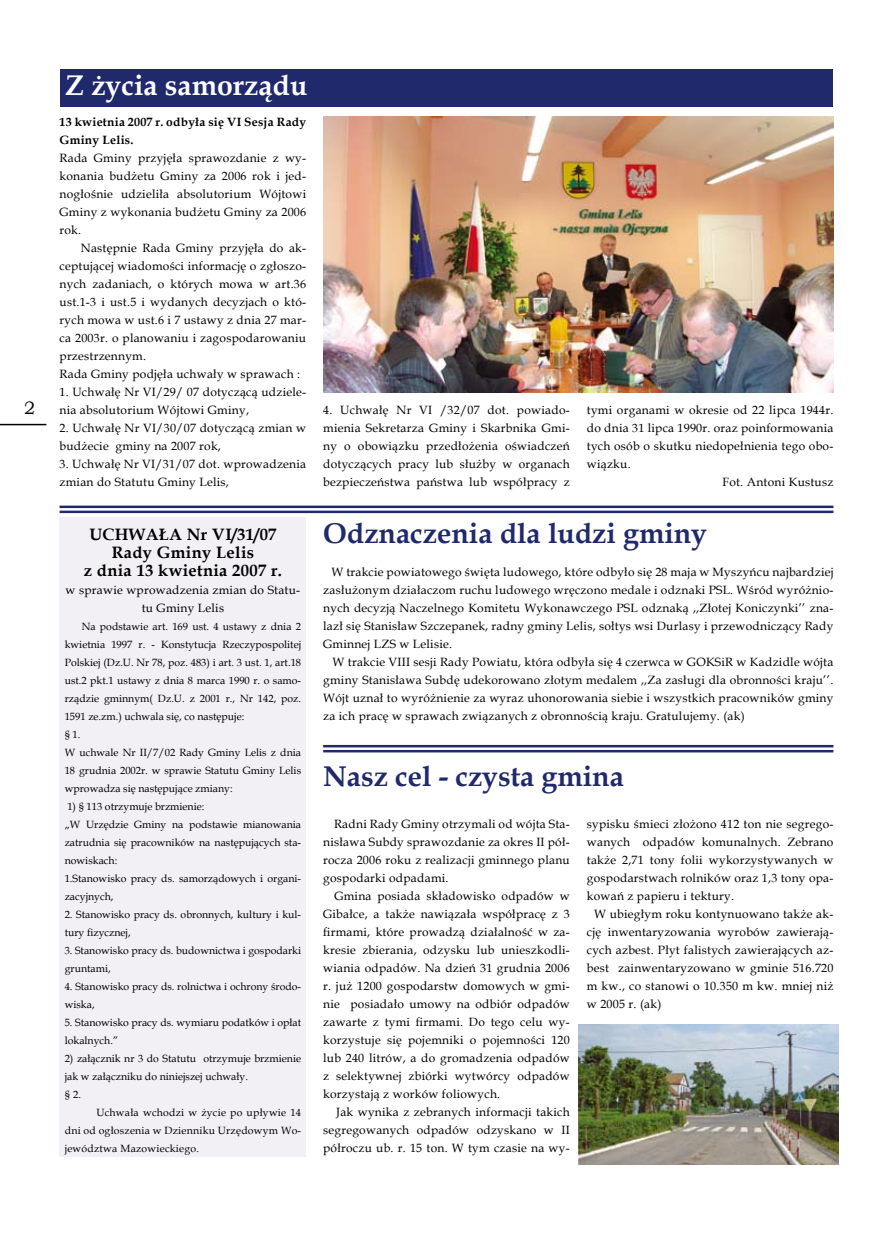
<style>
.page{position:relative;width:876px;height:1242px;background:#fff}
.page>*{position:absolute;margin:0;border:0;box-sizing:border-box;transform-origin:0 0}
.t1{font:700 28.5px "Book Antiqua";color:#20296b}
.t2{font:700 28.5px "Book Antiqua";color:#fff}
.t3{font:700 16.5px/18px "Book Antiqua";letter-spacing:.02em;color:#000;text-align:center}
.t4{font:12px/18px "Book Antiqua";letter-spacing:.02em;color:#000;text-align:justify}
.t5{font:700 12px/18px "Book Antiqua";letter-spacing:.02em;color:#000}
.t6{font:10.5px/18px "Book Antiqua";color:#000}
</style>
<div class="page">
<hr style="left:0;top:424px;width:46px;height:1px;background:#000">
<div style="left:60px;top:517px;width:246px;height:640px;background:#f2f0f5"></div>
<div style="left:60px;top:69px;width:773px;height:38px;background:#20296b"></div>
<img style="left:323px;top:117px;width:510px;height:275px">
<hr style="left:60px;top:505px;width:773px;height:3px;background:#20296b">
<hr style="left:60px;top:510px;width:773px;height:3px;background:#20296b">
<hr style="left:323px;top:745px;width:510px;height:2px;background:#20296b">
<hr style="left:323px;top:750px;width:510px;height:2px;background:#20296b">
<img style="left:578px;top:1024px;width:260px;height:140px">
<h1 class="t2" style="left:65px;top:66px;width:244px">Z życia samorządu</h1>
<p class="t5" style="left:60px;top:113px;width:248px">13 kwietnia 2007 r. odbyła się VI Sesja Rady<br>Gminy Lelis.</p>
<p class="t4" style="left:60px;top:149px;width:248px">Rada Gminy przyjęła sprawozdanie z wy&shy;konania budżetu Gminy za 2006 rok i jed&shy;nogłośnie udzieliła absolutorium Wójtowi Gminy z wykonania budżetu Gminy za 2006 rok.</p>
<p class="t4" style="left:60px;top:239px;width:248px;text-align:left;text-indent:21px">Następnie Rada Gminy przyjęła do ak&shy;ceptującej wiadomości informację o zgłoszo&shy;nych zadaniach, o których mowa w art.36 ust.1-3 i ust.5 i wydanych decyzjach o któ&shy;rych mowa w ust.6 i 7 ustawy z dnia 27 mar&shy;ca 2003r. o planowaniu i zagospodarowaniu przestrzennym.<br>Rada Gminy podjęła uchwały w sprawach :</p>
<p class="t4" style="left:60px;top:383px;width:248px">1. Uchwałę Nr VI/29/ 07 dotyczącą udziele&shy;nia absolutorium Wójtowi Gminy,</p>
<p class="t4" style="left:60px;top:419px;width:248px">2. Uchwałę Nr VI/30/07 dotyczącą zmian w budżecie gminy na 2007 rok,</p>
<p class="t4" style="left:60px;top:455px;width:248px">3. Uchwałę Nr VI/31/07 dot. wprowadzenia zmian do Statutu Gminy Lelis,</p>
<h2 class="t3" style="left:84px;top:525px;width:199px">UCHWAŁA Nr VI/31/07<br>Rady Gminy Lelis<br>z dnia 13 kwietnia 2007 r.</h2>
<p class="t4" style="left:66px;top:581px;width:236px;text-align:center">w sprawie wprowadzenia zmian do Statu&shy;tu Gminy Lelis</p>
<p class="t6" style="left:65px;top:617px;width:238px;text-indent:17px">Na podstawie art. 169 ust. 4 ustawy z dnia 2 kwietnia 1997 r. - Konstytucja Rzeczypospolitej Polskiej (Dz.U. Nr 78, poz. 483) i art. 3 ust. 1, art.18 ust.2 pkt.1 ustawy z dnia 8 marca 1990 r. o samo&shy;rządzie gminnym( Dz.U. z 2001 r., Nr 142, poz.<br>1591 ze.zm.) uchwala się, co następuje:<br>§ 1.<br>W uchwale Nr II/7/02 Rady Gminy Lelis z dnia 18 grudnia 2002r. w sprawie Statutu Gminy Lelis wprowadza się następujące zmiany:</p>
<p class="t6" style="left:65px;top:797px;width:238px">1) § 113 otrzymuje brzmienie:<br>„W Urzędzie Gminy na podstawie mianowania zatrudnia się pracowników na następujących sta&shy;nowiskach:<br>1.Stanowisko pracy ds. samorządowych i organi&shy;zacyjnych,</p>
<p class="t6" style="left:65px;top:905px;width:238px">2. Stanowisko pracy ds. obronnych, kultury i kul&shy;tury fizycznej,</p>
<p class="t6" style="left:65px;top:941px;width:238px">3. Stanowisko pracy ds. budownictwa i gospodarki gruntami,</p>
<p class="t6" style="left:65px;top:977px;width:238px">4. Stanowisko pracy ds. rolnictwa i ochrony środo&shy;wiska,</p>
<p class="t6" style="left:65px;top:1013px;width:238px">5. Stanowisko pracy ds. wymiaru podatków i opłat lokalnych.”</p>
<p class="t6" style="left:65px;top:1049px;width:238px">2) załącznik nr 3 do Statutu otrzymuje brzmienie jak w załączniku do niniejszej uchwały.<br>§ 2.</p>
<p class="t6" style="left:65px;top:1103px;width:238px;text-align:justify;text-indent:32px">Uchwała wchodzi w życie po upływie 14 dni od ogłoszenia w Dzienniku Urzędowym Wo&shy;jewództwa Mazowieckiego.</p>
<p class="t4" style="left:323px;top:401px;width:248px">4. Uchwałę Nr VI /32/07 dot. powiado&shy;mienia Sekretarza Gminy i Skarbnika Gmi&shy;ny o obowiązku przedłożenia oświadczeń dotyczących pracy lub służby w organach bezpieczeństwa państwa lub współpracy z</p>
<p class="t4" style="left:587px;top:401px;width:248px">tymi organami w okresie od 22 lipca 1944r.</p>
<p class="t4" style="left:587px;top:419px;width:248px">do dnia 31 lipca 1990r. oraz poinformowania</p>
<p class="t4" style="left:587px;top:437px;width:248px">tych osób o skutku niedopełnienia tego obo-</p>
<p class="t4" style="left:587px;top:455px;width:45px">wiązku.</p>
<p class="t4" style="left:722px;top:473px;width:112px">Fot. Antoni Kustusz</p>
<h1 class="t1" style="left:323px;top:513px;width:385px">Odznaczenia dla ludzi gminy</h1>
<p class="t4" style="left:323px;top:563px;width:512px;text-indent:8px">W trakcie powiatowego święta ludowego, które odbyło się 28 maja w Myszyńcu najbardziej zasłużonym działaczom ruchu ludowego wręczono medale i odznaki PSL. Wśród wyróżnio&shy;nych decyzją Naczelnego Komitetu Wykonawczego PSL odznaką ,,Złotej Koniczynki’’ zna&shy;lazł się Stanisław Szczepanek, radny gminy Lelis, sołtys wsi Durlasy i przewodniczący Rady Gminnej LZS w Lelisie.</p>
<p class="t4" style="left:323px;top:653px;width:512px;text-indent:9px">W trakcie VIII sesji Rady Powiatu, która odbyła się 4 czerwca w GOKSiR w Kadzidle wójta gminy Stanisława Subdę udekorowano złotym medalem ,,Za zasługi dla obronności kraju’’.<br>Wójt uznał to wyróżnienie za wyraz uhonorowania siebie i wszystkich pracowników gminy za ich pracę w sprawach związanych z obronnością kraju. Gratulujemy. (ak)</p>
<h1 class="t1" style="left:323px;top:756px;width:302px">Nasz cel - czysta gmina</h1>
<p class="t4" style="left:323px;top:815px;width:248px;text-indent:11px">Radni Rady Gminy otrzymali od wójta Sta&shy;nisława Subdy sprawozdanie za okres II pół&shy;rocza 2006 roku z realizacji gminnego planu gospodarki odpadami.</p>
<p class="t4" style="left:323px;top:887px;width:248px;text-indent:11px">Gmina posiada składowisko odpadów w Gibałce, a także nawiązała współpracę z 3 firmami, które prowadzą działalność w za&shy;kresie zbierania, odzysku lub unieszkodli&shy;wiania odpadów. Na dzień 31 grudnia 2006 r. już 1200 gospodarstw domowych w gmi&shy;nie posiadało umowy na odbiór odpadów zawarte z tymi firmami. Do tego celu wy&shy;korzystuje się pojemniki o pojemności 120 lub 240 litrów, a do gromadzenia odpadów z selektywnej zbiórki wytwórcy odpadów korzystają z worków foliowych.</p>
<p class="t4" style="left:323px;top:1103px;width:248px;text-indent:13px">Jak wynika z zebranych informacji takich segregowanych odpadów odzyskano w II półroczu ub. r. 15 ton. W tym czasie na wy-</p>
<p class="t4" style="left:587px;top:815px;width:248px">sypisku śmieci złożono 412 ton nie segrego-</p>
<p class="t4" style="left:587px;top:833px;width:248px">wanych odpadów komunalnych. Zebrano</p>
<p class="t4" style="left:587px;top:851px;width:248px">także 2,71 tony folii wykorzystywanych w</p>
<p class="t4" style="left:587px;top:869px;width:248px">gospodarstwach rolników oraz 1,3 tony opa-</p>
<p class="t4" style="left:587px;top:887px;width:149px">kowań z papieru i tektury.</p>
<p class="t4" style="left:594px;top:905px;width:241px">W ubiegłym roku kontynuowano także ak-</p>
<p class="t4" style="left:587px;top:923px;width:248px">cję inwentaryzowania wyrobów zawierają-</p>
<p class="t4" style="left:587px;top:941px;width:248px">cych azbest. Płyt falistych zawierających az-</p>
<p class="t4" style="left:587px;top:959px;width:248px">best zainwentaryzowano w gminie 516.720</p>
<p class="t4" style="left:587px;top:977px;width:248px">m kw., co stanowi o 10.350 m kw. mniej niż</p>
<p class="t4" style="left:587px;top:995px;width:76px">w 2005 r. (ak)</p>
</div>
